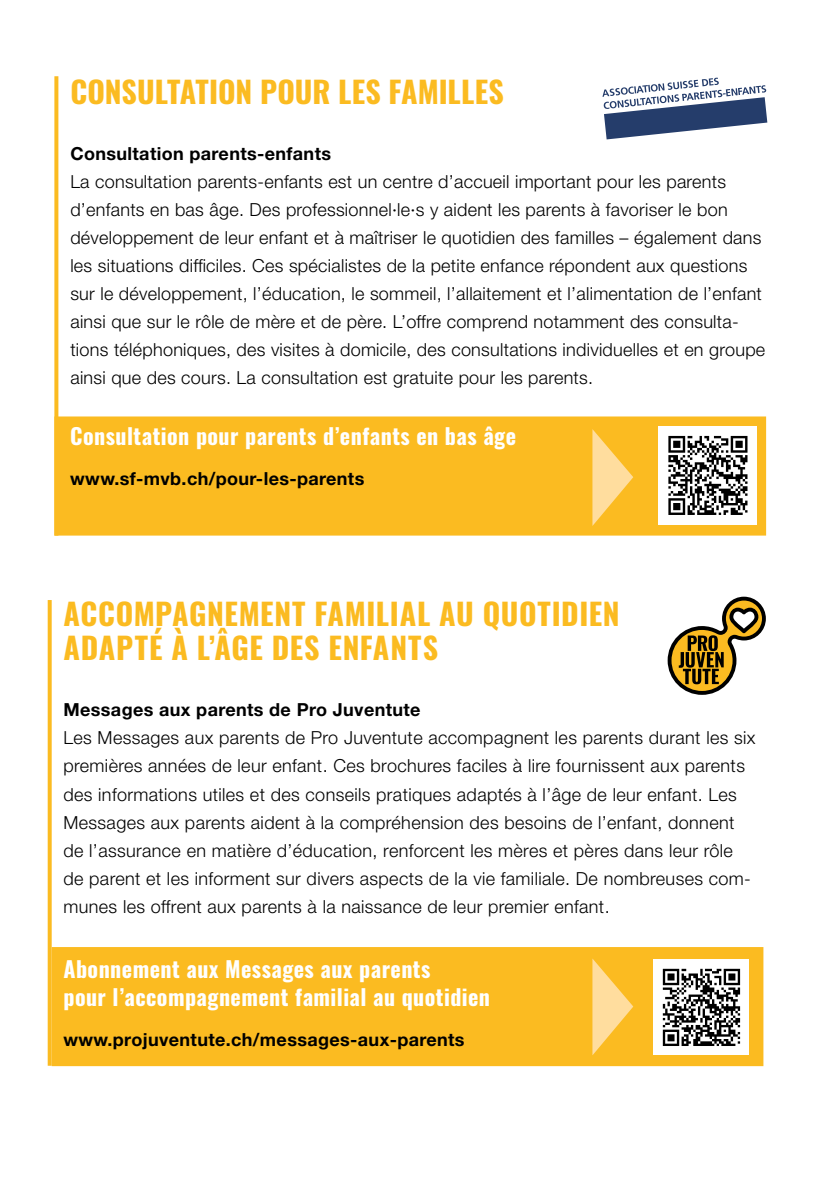
<style>
.page{position:relative;width:840px;height:1191px;background:#fff}
.page>*{position:absolute;margin:0;border:0;box-sizing:border-box;transform-origin:0 0}
.t1{font:700 30px/34px "Oswald";letter-spacing:.01em;color:#fbbb21}
.t2{font:700 22px/28px "Oswald";letter-spacing:.02em;color:#fff}
.t3{font:300 18px/28px "Helvetica Neue LT Pro";letter-spacing:.015em;color:#000}
.t4{font:700 18px "Helvetica Neue LT Pro";letter-spacing:.02em;color:#000}
.s1{font-weight:400}
</style>
<div class="page">
<div style="left:52px;top:947px;width:711px;height:119px;background:#fbbb21"></div>
<div style="left:54px;top:416px;width:711px;height:119px;background:#fbbb21"></div>
<div style="left:658px;top:426px;width:98px;height:98px;background:#fff"></div>
<svg style="left:668px;top:436px;width:79px;height:79px"></svg>
<div style="left:653px;top:959px;width:96px;height:96px;background:#fff"></div>
<svg style="left:662px;top:968px;width:77px;height:78px"></svg>
<svg style="left:602px;top:78px;width:164px;height:61px"></svg>
<svg style="left:667px;top:596px;width:98px;height:99px"></svg>
<svg style="left:592px;top:429px;width:41px;height:97px"></svg>
<svg style="left:592px;top:958px;width:41px;height:97px"></svg>
<svg style="left:54px;top:76px;width:4px;height:459px;fill:#fbbb21"></svg>
<svg style="left:48px;top:600px;width:4px;height:465px;background:#fbbf2f"></svg>
<h1 class="t1" style="left:70px;top:76px;width:435px">CONSULTATION POUR LES FAMILLES</h1>
<p class="t4" style="left:70px;top:142px;width:262px">Consultation parents-enfants</p>
<p class="t3" style="left:70px;top:167px;width:696px">La consultation parents-enfants est un centre d’accueil important pour les parents d’enfants en bas âge. Des professionnel<span class="s1">∙</span>le<span class="s1">∙</span>s y aident les parents à favoriser le bon développement de leur enfant et à maîtriser le quotidien des familles – également dans les situations difficiles. Ces spécialistes de la petite enfance répondent aux questions sur le développement, l’éducation, le sommeil, l’allaitement et l’alimentation de l’enfant ainsi que sur le rôle de mère et de père. L’offre comprend notamment des consulta&shy;tions téléphoniques, des visites à domicile, des consultations individuelles et en groupe ainsi que des cours. La consultation est gratuite pour les parents.</p>
<p class="t2" style="left:70px;top:424px;width:447px">Consultation pour parents d’enfants en bas âge</p>
<p class="t4" style="left:70px;top:468px;width:295px">www.sf-mvb.ch/pour-les-parents</p>
<h1 class="t1" style="left:63px;top:599px;width:557px">ACCOMPAGNEMENT FAMILIAL AU QUOTIDIEN<br>ADAPTÉ À L’ÂGE DES ENFANTS</h1>
<p class="t4" style="left:63px;top:699px;width:358px">Messages aux parents de Pro Juventute</p>
<p class="t3" style="left:63px;top:723px;width:693px">Les Messages aux parents de Pro Juventute accompagnent les parents durant les six premières années de leur enfant. Ces brochures faciles à lire fournissent aux parents des informations utiles et des conseils pratiques adaptés à l’âge de leur enfant. Les Messages aux parents aident à la compréhension des besoins de l’enfant, donnent de l’assurance en matière d’éducation, renforcent les mères et pères dans leur rôle de parent et les informent sur divers aspects de la vie familiale. De nombreuses com&shy;munes les offrent aux parents à la naissance de leur premier enfant.</p>
<p class="t2" style="left:63px;top:956px;width:428px">Abonnement aux Messages aux parents<br>pour l’accompagnement familial au quotidien</p>
<p class="t4" style="left:63px;top:1029px;width:402px">www.projuventute.ch/messages-aux-parents</p>
</div>
